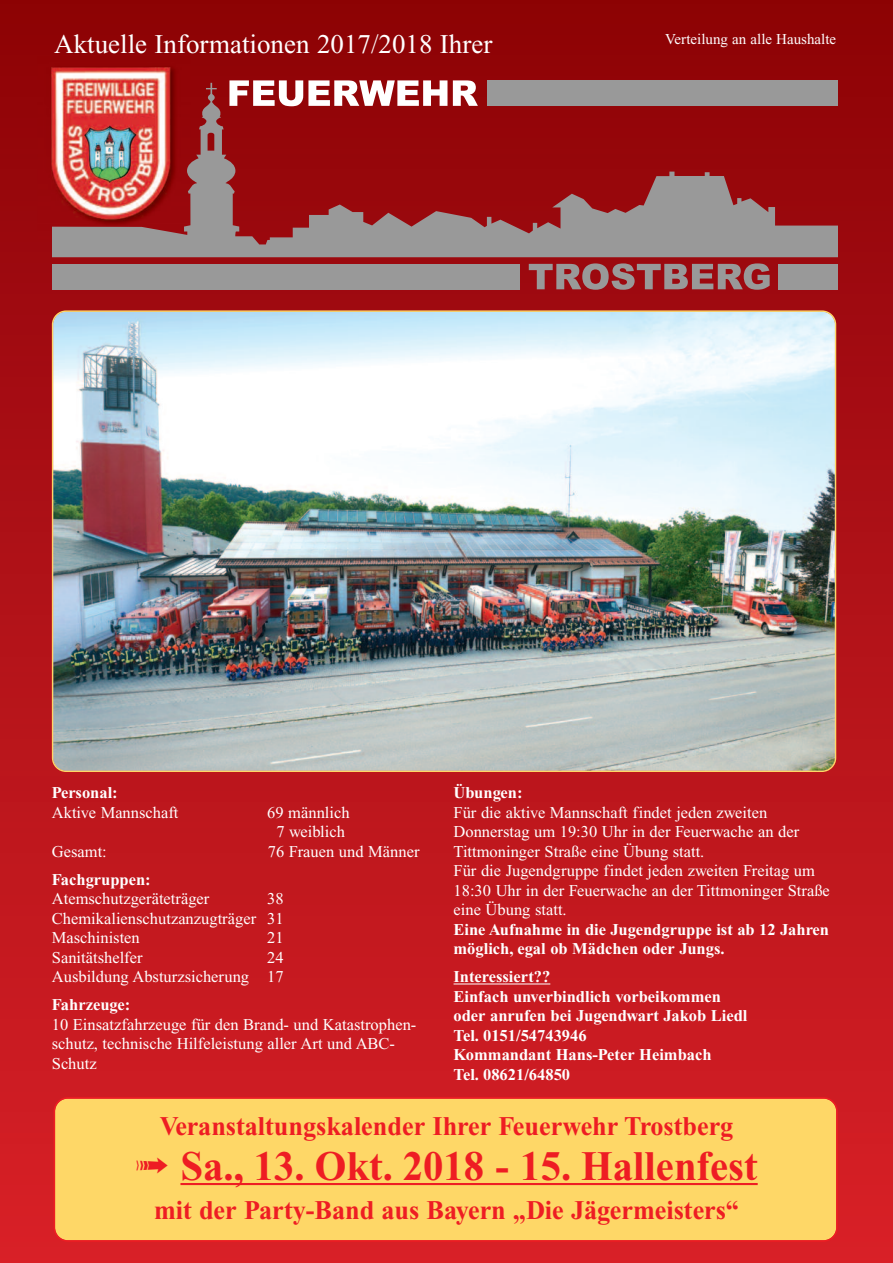
<style>
.page{position:relative;width:893px;height:1263px;background:#fff}
.page>*{position:absolute;margin:0;border:0;box-sizing:border-box;transform-origin:0 0}
.t1{font:700 42px "Times New Roman";color:#ee1d23}
.t2{font:700 27px "Times New Roman";color:#ee1d23}
.t3{font:27px "Times New Roman";color:#fff}
.t4{font:16.5px/19.5px "Times New Roman";color:#fff}
.t5{font:700 16.5px/19.5px "Times New Roman";color:#fff}
.t6{font:15px "Times New Roman";color:#fff}
.s1{font-family:"Monotype Sorts";font-weight:400}
</style>
<div class="page">
<div style="left:0;top:0;width:893px;height:1263px;background:linear-gradient(to bottom,#8e0608,#d92229)"></div>
<img style="left:53px;top:312px;width:782px;height:458px">
<div style="left:54px;top:1097px;width:784px;height:145px;background:#fed767"></div>
<hr style="left:180px;top:1183px;width:578px;height:2px;background:#ee1d23">
<hr style="left:454px;top:983px;width:96px;height:1px;background:#fff">
<div style="left:37px;top:57px;width:153px;height:183px;background:#920407"></div>
<img style="left:51px;top:67px;width:120px;height:153px">
<svg style="left:52px;top:83px;width:786px;height:174px;background:#9d3f40"></svg>
<div style="left:52px;top:264px;width:468px;height:25px;background:#999"></div>
<svg style="left:529px;top:263px;width:241px;height:27px;background:#9a5a5d"></svg>
<div style="left:778px;top:264px;width:60px;height:25px;background:#999"></div>
<svg style="left:229px;top:80px;width:218px;height:26px"></svg>
<svg style="left:453px;top:80px;width:25px;height:26px"></svg>
<div style="left:487px;top:80px;width:351px;height:26px;background:#999"></div>
<h2 class="t3" style="left:54px;top:34px;width:440px">Aktuelle Informationen 2017/2018 Ihrer</h2>
<p class="t6" style="left:665px;top:34px;width:172px">Verteilung an alle Haushalte</p>
<p class="t5" style="left:52px;top:785px;width:67px">Personal:</p>
<p class="t4" style="left:52px;top:804px;width:128px">Aktive Mannschaft</p>
<p class="t4" style="left:267px;top:804px;width:84px;text-align:center">69 männlich<br>7 weiblich</p>
<p class="t4" style="left:52px;top:843px;width:56px">Gesamt:</p>
<p class="t4" style="left:268px;top:843px;width:153px">76 Frauen und Männer</p>
<p class="t5" style="left:52px;top:871px;width:100px">Fachgruppen:</p>
<p class="t4" style="left:52px;top:890px;width:159px">Atemschutzgeräteträger</p>
<p class="t4" style="left:52px;top:890px;width:233px;text-align:justify;text-indent:215px">38<br>Chemikalienschutzanzugträger 31<br>Maschinisten</p>
<p class="t4" style="left:267px;top:929px;width:18px">21</p>
<p class="t4" style="left:52px;top:949px;width:92px">Sanitätshelfer</p>
<p class="t4" style="left:52px;top:949px;width:233px;text-align:right">24<br>Ausbildung Absturzsicherung 17</p>
<p class="t5" style="left:52px;top:997px;width:80px">Fahrzeuge:</p>
<p class="t4" style="left:52px;top:1016px;width:366px">10 Einsatzfahrzeuge für den Brand- und Katastrophen&shy;schutz, technische Hilfeleistung aller Art und ABC-<br>Schutz</p>
<p class="t5" style="left:454px;top:785px;width:71px">Übungen:</p>
<p class="t4" style="left:454px;top:804px;width:378px">Für die aktive Mannschaft findet jeden zweiten Donnerstag um 19:30 Uhr in der Feuerwache an der Tittmoninger Straße eine Übung statt.<br>Für die Jugendgruppe findet jeden zweiten Freitag um 18:30 Uhr in der Feuerwache an der Tittmoninger Straße eine Übung statt.</p>
<p class="t5" style="left:454px;top:921px;width:377px">Eine Aufnahme in die Jugendgruppe ist ab 12 Jahren möglich, egal ob Mädchen oder Jungs.</p>
<p class="t5" style="left:454px;top:969px;width:295px">Interessiert??<br>Einfach unverbindlich vorbeikommen oder anrufen bei Jugendwart Jakob Liedl<br>Tel. 0151/54743946<br>Kommandant Hans-Peter Heimbach<br>Tel. 08621/64850</p>
<h2 class="t2" style="left:160px;top:1117px;width:575px">Veranstaltungskalender Ihrer Feuerwehr Trostberg</h2>
<h1 class="t1" style="left:135px;top:1152px;width:624px"><span class="s1">fl</span> Sa., 13. Okt. 2018 - 15. Hallenfest</h1>
<h2 class="t2" style="left:154px;top:1201px;width:586px">mit der Party-Band aus Bayern „Die Jägermeisters“</h2>
</div>
